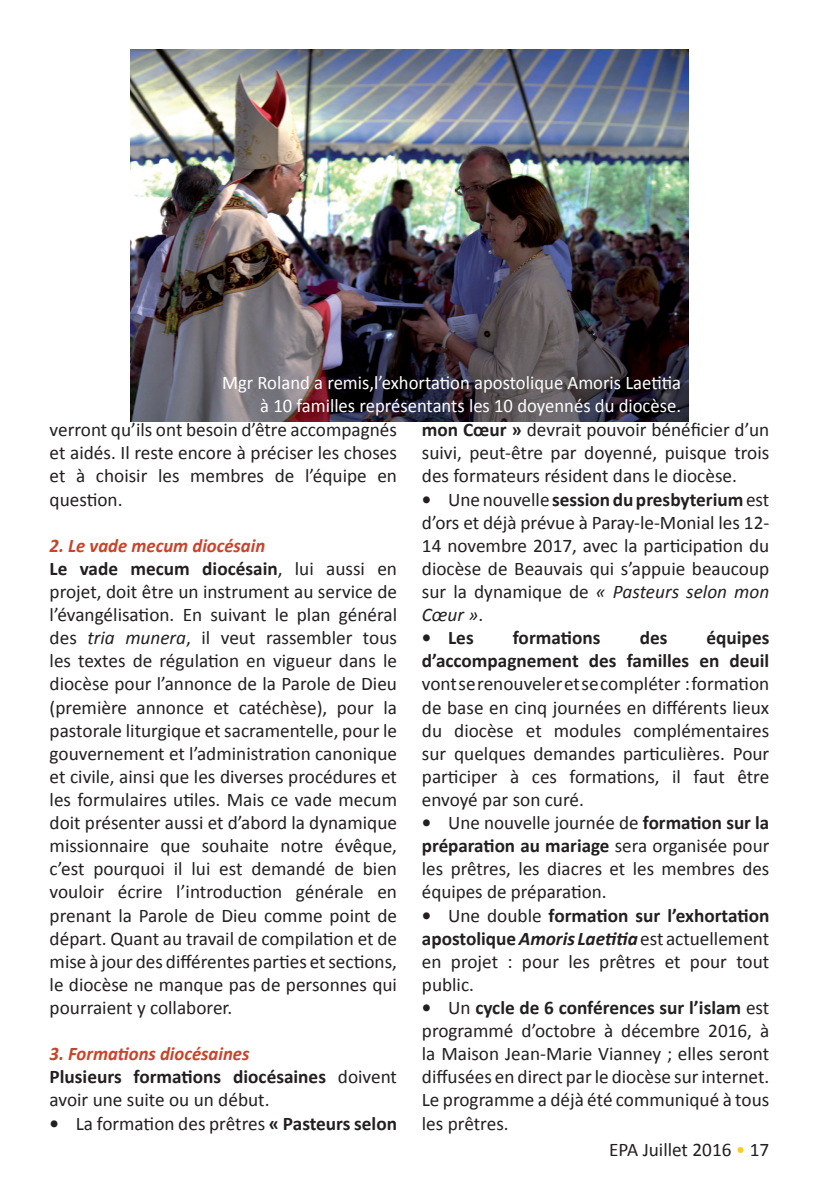
<style>
.page{position:relative;width:819px;height:1191px;background:#fff}
.page>*{position:absolute;margin:0;border:0;box-sizing:border-box;transform-origin:0 0}
.t1{font:19.25px/23.1px "Calibri";color:#231f20;text-align:justify}
.t2{font:700 19.25px/23.1px "Calibri";color:#231f20}
.t3{font:19.25px/23.1px "Calibri";color:#fff;text-align:right}
.s1{font-weight:700;font-style:italic;color:#c9432b}
.s2{font-weight:700}
.s3{font-style:italic}
.s4{font-style:italic;color:#c9432b}
.s5{font-weight:400}
.s6{font-weight:700;font-style:italic}
.s7{color:#feca2a}
</style>
<div class="page">
<img style="left:130px;top:50px;width:559px;height:372px">
<p class="t3" style="left:222px;top:370px;width:460px">Mgr Roland a remis,l’exhortation apostolique Amoris Laetitia à 10 familles représentants les 10 doyennés du diocèse.</p>
<p class="t1" style="left:50px;top:417px;width:349px">verront qu’ils ont besoin d’être accompagnés et aidés. Il reste encore à préciser les choses et à choisir les membres de l’équipe en question.</p>
<p class="t1" style="left:50px;top:533px;width:349px;text-align:left"><span class="s1">2. Le vade mecum diocésain<br></span><span class="s2">Le vade mecum diocésain</span>, lui aussi en projet, doit être un instrument au service de l’évangélisation. En suivant le plan général des <span class="s3">tria munera</span>, il veut rassembler tous les textes de régulation en vigueur dans le diocèse pour l’annonce de la Parole de Dieu (première annonce et catéchèse), pour la pastorale liturgique et sacramentelle, pour le gouvernement et l’administration canonique et civile, ainsi que les diverses procédures et les formulaires utiles. Mais ce vade mecum doit présenter aussi et d’abord la dynamique missionnaire que souhaite notre évêque, c’est pourquoi il lui est demandé de bien vouloir écrire l’introduction générale en prenant la Parole de Dieu comme point de départ. Quant au travail de compilation et de mise à jour des différentes parties et sections, le diocèse ne manque pas de personnes qui pourraient y collaborer.</p>
<p class="t2" style="left:50px;top:1041px;width:349px"><span class="s4">3. Formations diocésaines<br></span>Plusieurs formations diocésaines <span class="s5">doivent avoir une suite ou un début.</span></p>
<p class="t1" style="left:50px;top:1110px;width:349px"><span class="s2">•</span> La formation des prêtres <span class="s2">« Pasteurs selon</span></p>
<p class="t1" style="left:422px;top:417px;width:349px"><span class="s2">mon Cœur »</span> devrait pouvoir bénéficier d’un suivi, peut-être par doyenné, puisque trois des formateurs résident dans le diocèse.</p>
<p class="t1" style="left:422px;top:487px;width:349px"><span class="s2">•</span> Une nouvelle <span class="s2">session du presbyterium</span> est d’ors et déjà prévue à Paray-le-Monial les 12- 14 novembre 2017, avec la participation du diocèse de Beauvais qui s’appuie beaucoup sur la dynamique de <span class="s3">« Pasteurs selon mon Cœur »</span>.</p>
<p class="t2" style="left:422px;top:625px;width:53px">• Les</p>
<p class="t2" style="left:513px;top:625px;width:89px">formations</p>
<p class="t2" style="left:639px;top:625px;width:29px">des</p>
<p class="t2" style="left:422px;top:625px;width:349px;text-align:right">équipes<br>d’accompagnement des familles en deuil</p>
<p class="t1" style="left:422px;top:671px;width:349px">vont se renouveler et se compléter : formation de base en cinq journées en différents lieux du diocèse et modules complémentaires sur quelques demandes particulières. Pour participer à ces formations, il faut être envoyé par son curé.</p>
<p class="t1" style="left:422px;top:810px;width:349px"><span class="s2">•</span> Une nouvelle journée de <span class="s2">formation sur la préparation au mariage</span> sera organisée pour les prêtres, les diacres et les membres des équipes de préparation.</p>
<p class="t1" style="left:422px;top:902px;width:349px"><span class="s2">•</span> Une double <span class="s2">formation sur l’exhortation apostolique</span> <span class="s6">Amoris Laetitia</span> est actuellement en projet : pour les prêtres et pour tout public.</p>
<p class="t1" style="left:422px;top:995px;width:349px"><span class="s2">•</span> Un <span class="s2">cycle de 6 conférences sur l’islam</span> est programmé d’octobre à décembre 2016, à la Maison Jean-Marie Vianney ; elles seront diffusées en direct par le diocèse sur internet.<br>Le programme a déjà été communiqué à tous les prêtres.</p>
<p class="t1" style="left:609px;top:1137px;width:162px">EPA Juillet 2016 <span class="s7">•</span> 17</p>
</div>
